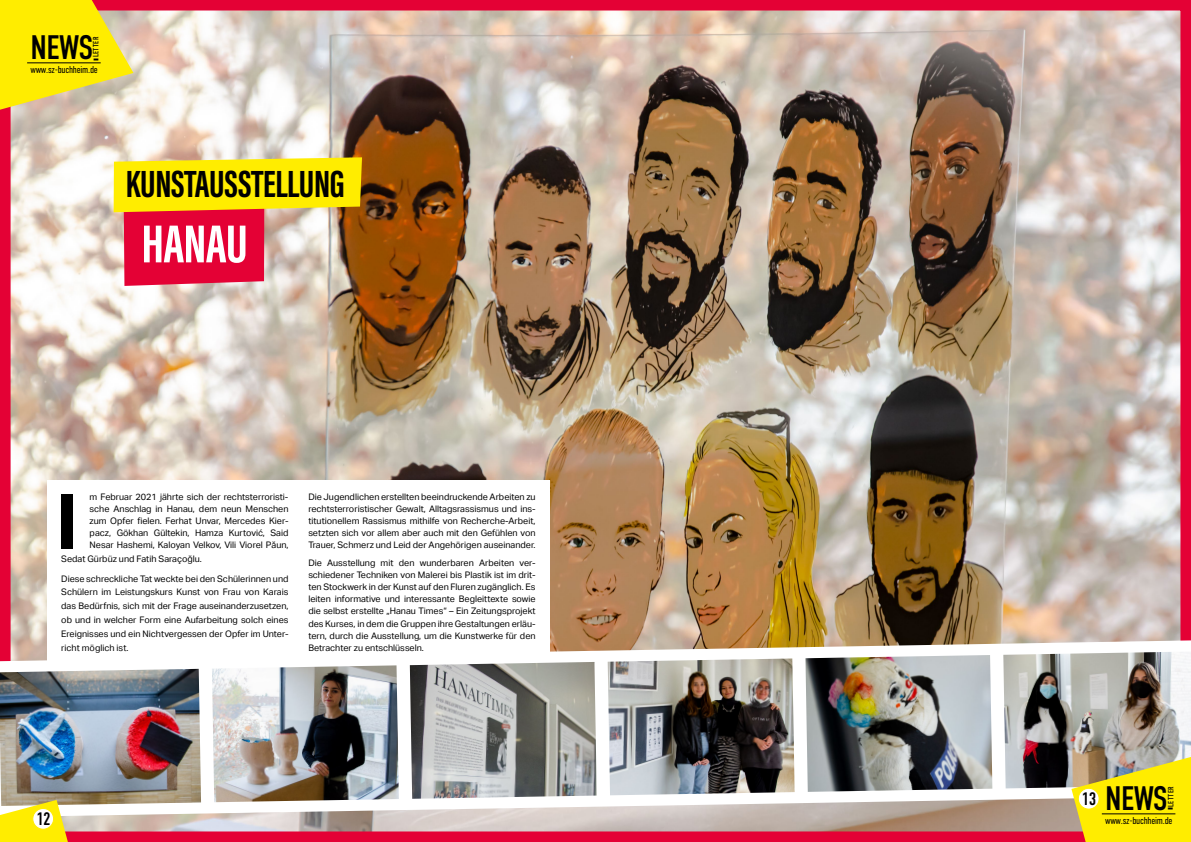
<style>
.page{position:relative;width:1191px;height:842px;background:#fff}
.page>*{position:absolute;margin:0;border:0;box-sizing:border-box;transform-origin:0 0}
.t1{font:700 76.2px "Aktiv Grotesk";color:#000}
.t2{font:700 55px "Acumin Pro Extra Cond";letter-spacing:-.01em;color:#fff}
.t3{font:700 39px "Acumin Pro Extra Cond";letter-spacing:-.01em;color:#000}
.t4{font:34px "DIN Condensed";letter-spacing:-.015em;color:#000}
.t5{font:18px "DIN Condensed";color:#000}
.t6{font:300 10px "DIN Condensed";letter-spacing:-.025em;color:#000}
.t7{font:9px/12.1px "Aktiv Grotesk";color:#000;text-align:justify}
.t8{font:7.7px "DIN Condensed";letter-spacing:.05em;color:#000}
</style>
<div class="page">
<img style="left:0;top:0;width:1191px;height:842px">
<svg style="left:114px;top:157px;width:248px;height:129px;background:#e79241"></svg>
<svg style="left:0;top:640px;width:1191px;height:177px"></svg>
<img style="left:0;top:669px;width:201px;height:137px">
<img style="left:607px;top:658px;width:187px;height:137px">
<img style="left:212px;top:665px;width:187px;height:137px">
<img style="left:805px;top:655px;width:187px;height:137px">
<img style="left:410px;top:662px;width:187px;height:137px">
<img style="left:1003px;top:651px;width:188px;height:137px">
<svg style="left:1071px;top:755px;width:120px;height:87px;background:#ead62a"></svg>
<svg style="left:0;top:0;width:133px;height:110px;background:#f3dc2e"></svg>
<svg style="left:0;top:800px;width:85px;height:42px"></svg>
<hr style="left:27px;top:62px;width:74px;height:1px;background:#000">
<hr style="left:1101px;top:813px;width:74px;height:1px;background:#000">
<h3 class="t4" style="left:30px;top:29px;width:70px">NEWS<sub>-</sub></h3>
<p class="t8" style="left:92px;top:57px;width:22px;rotate:-90deg">LETTER</p>
<p class="t6" style="left:30px;top:64px;width:69px">www.sz-buchheim.de</p>
<h3 class="t3" style="left:126px;top:160px;width:221px">KUNSTAUSSTELLUNG</h3>
<h2 class="t2" style="left:141px;top:210px;width:108px">HANAU</h2>
<h1 class="t1" style="left:56px;top:477px;width:24px">I</h1>
<p class="t7" style="left:90px;top:491px;width:200px">m Februar 2021 jährte sich der rechtsterroristi&shy;sche Anschlag in Hanau, dem neun Menschen zum Opfer fielen. Ferhat Unvar, Mercedes Kier&shy;pacz, Gökhan Gültekin, Hamza Kurtović, Said Nesar Hashemi, Kaloyan Velkov, Vili Viorel Păun,</p>
<p class="t7" style="left:61px;top:549px;width:229px;line-height:19.5px">Sedat Gürbüz und Fatih Saraçoğlu.<br>Diese schreckliche Tat weckte bei den Schülerinnen und</p>
<p class="t7" style="left:61px;top:585px;width:229px;line-height:13.8px">Schülern im Leistungskurs Kunst von Frau von Karais das Bedürfnis, sich mit der Frage auseinanderzusetzen, ob und in welcher Form eine Aufarbeitung solch eines Ereignisses und ein Nichtvergessen der Opfer im Unter&shy;richt möglich ist.</p>
<p class="t7" style="left:308px;top:491px;width:229px">Die Jugendlichen erstellten beeindruckende Arbeiten zu rechtsterroristischer Gewalt, Alltagsrassismus und ins&shy;titutionellem Rassismus mithilfe von Recherche-Arbeit, setzten sich vor allem aber auch mit den Gefühlen von Trauer, Schmerz und Leid der Angehörigen auseinander.</p>
<p class="t7" style="left:308px;top:557px;width:229px">Die Ausstellung mit den wunderbaren Arbeiten ver&shy;schiedener Techniken von Malerei bis Plastik ist im drit&shy;ten Stockwerk in der Kunst auf den Fluren zugänglich. Es leiten informative und interessante Begleittexte sowie die selbst erstellte „Hanau Times“ – Ein Zeitungsprojekt des Kurses, in dem die Gruppen ihre Gestaltungen erläu&shy;tern, durch die Ausstellung, um die Kunstwerke für den Betrachter zu entschlüsseln.</p>
<h3 class="t5" style="left:36px;top:809px;width:16px">12</h3>
<h3 class="t5" style="left:1082px;top:789px;width:16px">13</h3>
<h3 class="t4" style="left:1105px;top:780px;width:70px">NEWS<sub>-</sub></h3>
<p class="t8" style="left:1166px;top:807px;width:22px;rotate:-90deg">LETTER</p>
<p class="t6" style="left:1105px;top:814px;width:69px">www.sz-buchheim.de</p>
</div>
